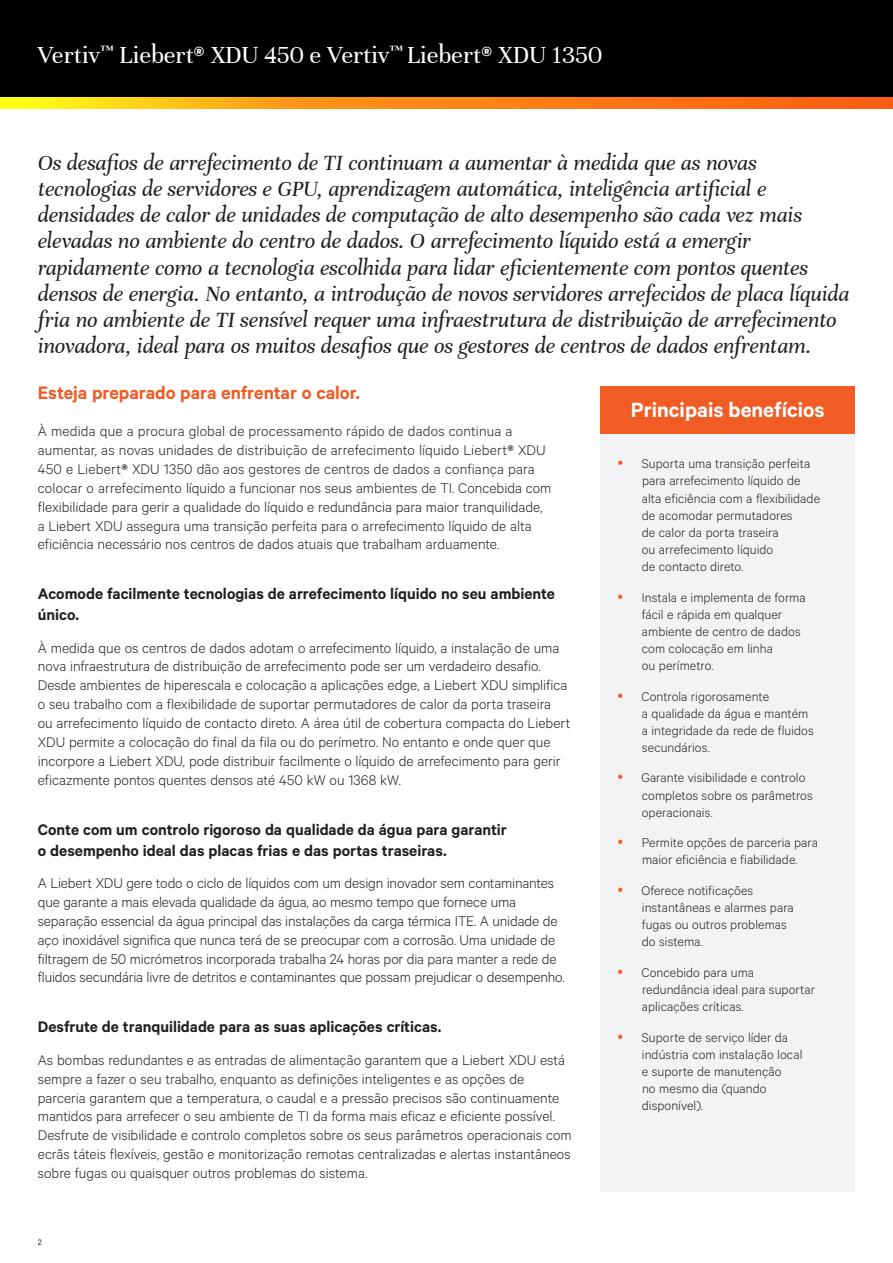
<style>
.page{position:relative;width:893px;height:1263px;background:#fff}
.page>*{position:absolute;margin:0;border:0;box-sizing:border-box;transform-origin:0 0}
.t1{font:26.25px "Unna";color:#fff}
.Vertiv_Lead-in{font:italic 23.25px/26.2px "Unna";letter-spacing:-.005em;color:#231f20}
.Orange_Box_Heading{font:600 23.25px "Calibre";color:#fff}
.Vertiv_Orange_Main_H{font:600 20.25px "Calibre";letter-spacing:-.005em;color:#f15b24}
.Vertiv_Heading{font:600 17.25px/20.7px "Calibre";color:#231f20}
.Vertiv_Body_Text{font:300 15.75px/18.9px "Calibre";color:#231f20}
.t2{font:300 14.25px/17.1px "Calibre";letter-spacing:.005em;color:#231f20}
.t3{font:9px "Calibre";color:#231f20}
.s1{font-family:"Calibre";font-weight:600}
.s2{font-weight:600}
</style>
<div class="page">
<div style="left:0;top:0;width:893px;height:108px;background:#000"></div>
<svg style="left:0;top:98px;width:893px;height:10px;background:#ff9414"></svg>
<div style="left:601px;top:433px;width:254px;height:758px;background:#f2f3f4"></div>
<div style="left:601px;top:386px;width:254px;height:47px;background:#f15b24"></div>
<h1 class="t1" style="left:38px;top:40px;width:566px">Vertiv<sup>™</sup> Liebert<span class="s1">®</span> XDU 450 e Vertiv<sup>™</sup> Liebert<span class="s1">®</span> XDU 1350</h1>
<p class="Vertiv_Lead-in" style="left:38px;top:149px;width:813px">Os desafios de arrefecimento de TI continuam a aumentar à medida que as novas tecnologias de servidores e GPU, aprendizagem automática, inteligência artificial e densidades de calor de unidades de computação de alto desempenho são cada vez mais elevadas no ambiente do centro de dados. O arrefecimento líquido está a emergir rapidamente como a tecnologia escolhida para lidar eficientemente com pontos quentes densos de energia. No entanto, a introdução de novos servidores arrefecidos de placa líquida fria no ambiente de TI sensível requer uma infraestrutura de distribuição de arrefecimento inovadora, ideal para os muitos desafios que os gestores de centros de dados enfrentam.</p>
<p class="Vertiv_Orange_Main_H" style="left:38px;top:381px;width:324px">Esteja preparado para enfrentar o calor.</p>
<p class="Vertiv_Body_Text" style="left:38px;top:421px;width:515px">À medida que a procura global de processamento rápido de dados continua a aumentar, as novas unidades de distribuição de arrefecimento líquido Liebert<span class="s2">®</span> XDU 450 e Liebert<span class="s2">®</span> XDU 1350 dão aos gestores de centros de dados a confiança para colocar o arrefecimento líquido a funcionar nos seus ambientes de TI. Concebida com flexibilidade para gerir a qualidade do líquido e redundância para maior tranquilidade, a Liebert XDU assegura uma transição perfeita para o arrefecimento líquido de alta eficiência necessário nos centros de dados atuais que trabalham arduamente.</p>
<p class="Vertiv_Heading" style="left:38px;top:583px;width:519px">Acomode facilmente tecnologias de arrefecimento líquido no seu ambiente único.</p>
<p class="Vertiv_Body_Text" style="left:38px;top:637px;width:534px">À medida que os centros de dados adotam o arrefecimento líquido, a instalação de uma nova infraestrutura de distribuição de arrefecimento pode ser um verdadeiro desafio.<br>Desde ambientes de hiperescala e colocação a aplicações edge, a Liebert XDU simplifica o seu trabalho com a flexibilidade de suportar permutadores de calor da porta traseira<br>ou arrefecimento líquido de contacto direto. A área útil de cobertura compacta do Liebert XDU permite a colocação do final da fila ou do perímetro. No entanto e onde quer que incorpore a Liebert XDU, pode distribuir facilmente o líquido de arrefecimento para gerir eficazmente pontos quentes densos até 450 kW ou 1368 kW.</p>
<p class="Vertiv_Heading" style="left:38px;top:818px;width:471px">Conte com um controlo rigoroso da qualidade da água para garantir o desempenho ideal das placas frias e das portas traseiras.</p>
<p class="Vertiv_Body_Text" style="left:38px;top:873px;width:528px">A Liebert XDU gere todo o ciclo de líquidos com um design inovador sem contaminantes que garante a mais elevada qualidade da água, ao mesmo tempo que fornece uma separação essencial da água principal das instalações da carga térmica ITE. A unidade de aço inoxidável significa que nunca terá de se preocupar com a corrosão. Uma unidade de filtragem de 50 micrómetros incorporada trabalha 24 horas por dia para manter a rede de fluidos secundária livre de detritos e contaminantes que possam prejudicar o desempenho.</p>
<p class="Vertiv_Heading" style="left:38px;top:1016px;width:405px">Desfrute de tranquilidade para as suas aplicações críticas.</p>
<p class="Vertiv_Body_Text" style="left:38px;top:1050px;width:535px">As bombas redundantes e as entradas de alimentação garantem que a Liebert XDU está sempre a fazer o seu trabalho, enquanto as definições inteligentes e as opções de parceria garantem que a temperatura, o caudal e a pressão precisos são continuamente mantidos para arrefecer o seu ambiente de TI da forma mais eficaz e eficiente possível.<br>Desfrute de visibilidade e controlo completos sobre os seus parâmetros operacionais com ecrãs táteis flexíveis, gestão e monitorização remotas centralizadas e alertas instantâneos sobre fugas ou quaisquer outros problemas do sistema.</p>
<p class="Orange_Box_Heading" style="left:631px;top:396px;width:195px">Principais benefícios</p>
<p class="t2" style="left:642px;top:455px;width:180px">Suporta uma transição perfeita para arrefecimento líquido de alta eficiência com a flexibilidade de acomodar permutadores<br>de calor da porta traseira<br>ou arrefecimento líquido<br>de contacto direto.</p>
<p class="t2" style="left:642px;top:588px;width:165px">Instala e implementa de forma fácil e rápida em qualquer ambiente de centro de dados com colocação em linha<br>ou perímetro.</p>
<p class="t2" style="left:641px;top:687px;width:174px">Controla rigorosamente<br>a qualidade da água e mantém a integridade da rede de fluidos secundários.</p>
<p class="t2" style="left:641px;top:769px;width:173px">Garante visibilidade e controlo completos sobre os parâmetros operacionais.</p>
<p class="t2" style="left:642px;top:834px;width:178px">Permite opções de parceria para maior eficiência e fiabilidade.</p>
<p class="t2" style="left:641px;top:881px;width:154px">Oferece notificações instantâneas e alarmes para fugas ou outros problemas do sistema.</p>
<p class="t2" style="left:641px;top:963px;width:175px">Concebido para uma redundância ideal para suportar aplicações críticas.</p>
<p class="t2" style="left:642px;top:1028px;width:162px">Suporte de serviço líder da indústria com instalação local e suporte de manutenção<br>no mesmo dia (quando disponível).</p>
<p class="t3" style="left:38px;top:1236px;width:6px">2</p>
</div>
